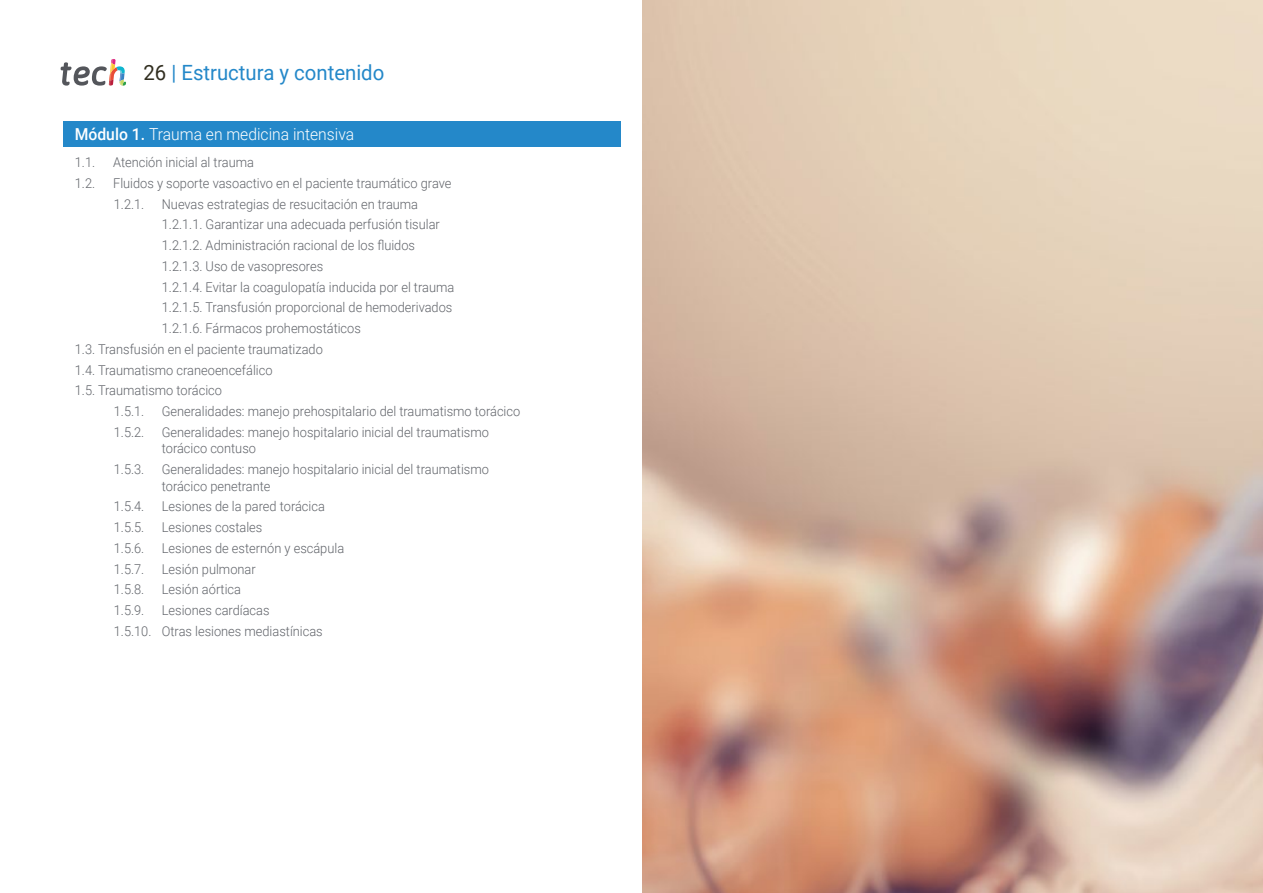
<style>
.page{position:relative;width:1263px;height:893px;background:#fff}
.page>*{position:absolute;margin:0;border:0;box-sizing:border-box;transform-origin:0 0}
.t1{font:21px "Roboto";color:#2488c9}
.t2{font:300 16.5px "Roboto";color:#fff;scale:.95 1}
.t3{font:300 13.5px/20.7px "Roboto";color:#61646a;scale:.95 1}
.s1{color:#312e20}
.s2{font-weight:500}
</style>
<div class="page">
<img style="left:642px;top:0;width:621px;height:893px">
<svg style="left:61px;top:59px;width:65px;height:27px"></svg>
<div style="left:64px;top:121px;width:557px;height:25px;background:#2488c9"></div>
<h1 class="t1" style="left:144px;top:57px;width:242px"><span class="s1">26</span> | Estructura y contenido</h1>
<p class="t2" style="left:75px;top:123px;width:296px"><span class="s2">Módulo 1.</span> Trauma en medicina intensiva</p>
<p class="t3" style="left:75px;top:151px;width:23px">1.1.</p>
<p class="t3" style="left:113px;top:151px;width:150px">Atención inicial al trauma</p>
<p class="t3" style="left:75px;top:172px;width:23px">1.2.</p>
<p class="t3" style="left:113px;top:172px;width:358px">Fluidos y soporte vasoactivo en el paciente traumático grave<br>1.2.1.</p>
<p class="t3" style="left:162px;top:193px;width:271px">Nuevas estrategias de resucitación en trauma</p>
<p class="t3" style="left:162px;top:214px;width:294px">1.2.1.1. Garantizar una adecuada perfusión tisular</p>
<p class="t3" style="left:162px;top:234px;width:268px">1.2.1.2. Administración racional de los fluidos</p>
<p class="t3" style="left:162px;top:255px;width:171px">1.2.1.3. Uso de vasopresores</p>
<p class="t3" style="left:162px;top:276px;width:309px">1.2.1.4. Evitar la coagulopatía inducida por el trauma</p>
<p class="t3" style="left:162px;top:297px;width:307px">1.2.1.5. Transfusión proporcional de hemoderivados</p>
<p class="t3" style="left:162px;top:317px;width:211px">1.2.1.6. Fármacos prohemostáticos</p>
<p class="t3" style="left:75px;top:338px;width:263px">1.3. Transfusión en el paciente traumatizado</p>
<p class="t3" style="left:75px;top:359px;width:210px">1.4. Traumatismo craneoencefálico</p>
<p class="t3" style="left:75px;top:380px;width:156px">1.5. Traumatismo torácico</p>
<p class="t3" style="left:114px;top:400px;width:34px">1.5.1.</p>
<p class="t3" style="left:162px;top:400px;width:379px">Generalidades: manejo prehospitalario del traumatismo torácico</p>
<p class="t3" style="left:114px;top:421px;width:34px">1.5.2.</p>
<p class="t3" style="left:162px;top:423px;width:346px;line-height:16.5px">Generalidades: manejo hospitalario inicial del traumatismo torácico contuso</p>
<p class="t3" style="left:114px;top:458px;width:34px">1.5.3.</p>
<p class="t3" style="left:162px;top:461px;width:346px;line-height:16.5px">Generalidades: manejo hospitalario inicial del traumatismo torácico penetrante</p>
<p class="t3" style="left:114px;top:496px;width:34px">1.5.4.</p>
<p class="t3" style="left:162px;top:496px;width:173px">Lesiones de la pared torácica</p>
<p class="t3" style="left:114px;top:516px;width:34px">1.5.5.</p>
<p class="t3" style="left:162px;top:516px;width:107px">Lesiones costales</p>
<p class="t3" style="left:114px;top:537px;width:34px">1.5.6.</p>
<p class="t3" style="left:162px;top:537px;width:193px">Lesiones de esternón y escápula</p>
<p class="t3" style="left:114px;top:558px;width:34px">1.5.7.</p>
<p class="t3" style="left:162px;top:558px;width:100px">Lesión pulmonar</p>
<p class="t3" style="left:114px;top:579px;width:34px">1.5.8.</p>
<p class="t3" style="left:162px;top:579px;width:85px">Lesión aórtica</p>
<p class="t3" style="left:114px;top:599px;width:34px">1.5.9.</p>
<p class="t3" style="left:114px;top:599px;width:221px;text-align:center">Lesiones cardíacas<br>1.5.10. Otras lesiones mediastínicas</p>
</div>
